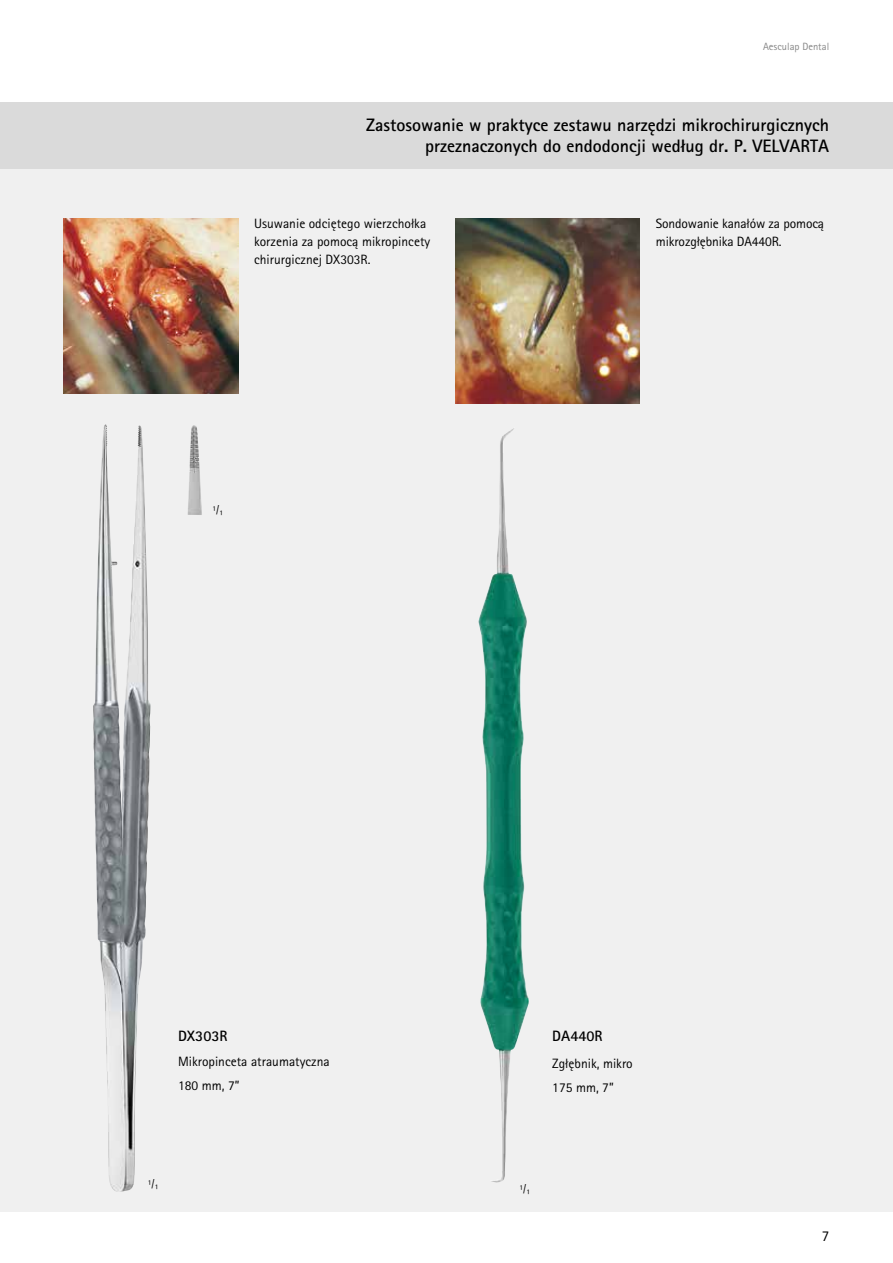
<style>
.page{position:relative;width:893px;height:1263px;background:#fff}
.page>*{position:absolute;margin:0;border:0;box-sizing:border-box;transform-origin:0 0}
.t1{font:700 18px/21.6px "Rotis Sans Serif Pro";color:#000;text-align:right}
.t2{font:700 15px "Rotis Sans Serif Pro";color:#000}
.t3{font:15px "Rotis Sans Serif Pro";color:#000}
.t4{font:13.5px/18px "Rotis Sans Serif Pro";color:#000}
.t5{font:10.5px "Rotis Sans Serif Pro";color:#878787}
.t6{font:10.5px "Rotis Sans Serif Pro";color:#000}
</style>
<div class="page">
<div style="left:0;top:168px;width:893px;height:1044px;background:#f0f0f0"></div>
<div style="left:0;top:102px;width:893px;height:66px;background:#dadada"></div>
<img style="left:64px;top:219px;width:174px;height:174px">
<img style="left:455px;top:219px;width:185px;height:185px">
<img style="left:93px;top:425px;width:58px;height:767px">
<img style="left:187px;top:425px;width:15px;height:90px">
<img style="left:479px;top:428px;width:50px;height:754px">
<p class="t5" style="left:763px;top:40px;width:68px">Aesculap Dental</p>
<h1 class="t1" style="left:366px;top:114px;width:464px">Zastosowanie w praktyce zestawu narzędzi mikrochirurgicznych przeznaczonych do endodoncji według dr. P. VELVARTA</h1>
<p class="t4" style="left:254px;top:215px;width:178px">Usuwanie odciętego wierzchołka korzenia za pomocą mikropincety chirurgicznej DX303R.</p>
<p class="t4" style="left:656px;top:215px;width:170px">Sondowanie kanałów za pomocą mikrozgłębnika DA440R.</p>
<p class="t6" style="left:213px;top:504px;width:12px">¹/₁</p>
<p class="t2" style="left:178px;top:1026px;width:51px">DX303R</p>
<p class="t4" style="left:178px;top:1049px;width:153px;line-height:24.8px">M ikropinceta atraumatyczna<br>180 mm, 7”</p>
<p class="t2" style="left:552px;top:1026px;width:52px">DA440R</p>
<p class="t4" style="left:552px;top:1051px;width:82px;line-height:24.8px">Zgłębnik, mikro<br>175 mm, 7”</p>
<p class="t6" style="left:148px;top:1177px;width:12px">¹/₁</p>
<p class="t6" style="left:520px;top:1182px;width:12px">¹/₁</p>
<p class="t3" style="left:822px;top:1227px;width:9px">7</p>
</div>
